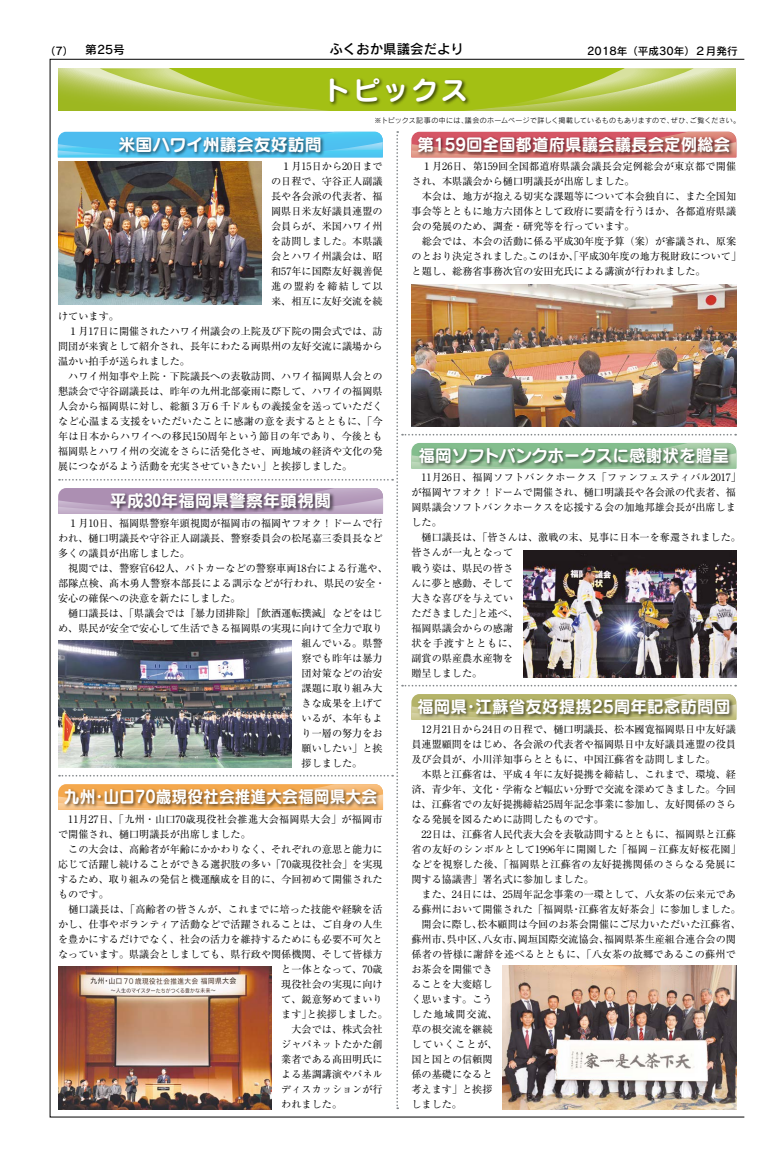
<style>
.page{position:relative;width:776px;height:1163px;background:#fff}
.page>*{position:absolute;margin:0;border:0;box-sizing:border-box;transform-origin:0 0}
.t1{font:26px "Seurat Pro B";letter-spacing:.13em;color:#fff}
.t2{font:17px "Seurat Pro B";color:#fff}
.t3{font:17px "Seurat Pro B";color:#fff;scale:.93 1}
.t4{font:13.5px "Rodin Pro DB";color:#000}
.t5{font:11.7px "Rodin Pro DB";color:#000}
.t6{font:10.6px "Rodin Pro DB";color:#000}
.t7{font:10.1px/15px "Ryumin Pr 6";color:#000}
.t8{font:10.1px "Ryumin Pr 6";letter-spacing:.025em;color:#000}
.t9{font:10.1px "Ryumin Pr 6";letter-spacing:.02em;color:#000}
.t10{font:7px "Rodin Pro M";letter-spacing:.025em;color:#000}
.s1{font-size:10.6px}
</style>
<div class="page">
<svg style="left:58px;top:68px;width:42px;height:43px;background:#b3c552"></svg>
<svg style="left:100px;top:68px;width:636px;height:43px;background:#afc63e"></svg>
<img style="left:323px;top:74px;width:155px;height:37px">
<img style="left:58px;top:131px;width:678px;height:977px">
<img style="left:107px;top:489px;width:230px;height:24px">
<img style="left:58px;top:640px;width:234px;height:127px">
<p class="t5" style="left:45px;top:42px;width:82px"><span class="s1">（7）</span> 第25号</p>
<h3 class="t4" style="left:329px;top:40px;width:136px">ふくおか県議会だより</h3>
<p class="t6" style="left:587px;top:44px;width:152px">2018年（平成30年）２月発行</p>
<p class="t1" style="left:322px;top:72px;width:146px">トピックス</p>
<p class="t2" style="left:119px;top:133px;width:205px">米国ハワイ州議会友好訪問</p>
<p class="t10" style="left:374px;top:115px;width:367px">※トピックス記事の中には、議会のホームページで詳しく掲載しているものもありますので、ぜひ、ご覧ください。</p>
<p class="t2" style="left:417px;top:133px;width:314px">第159回全国都道府県議会議長会定例総会</p>
<p class="t7" style="left:271px;top:158px;width:113px;text-align:justify">　１月15日から20日までの日程で、守谷正人副議長や各会派の代表者、福岡県日米友好議員連盟の会員らが、米国ハワイ州を訪問しました。本県議会とハワイ州議会は、昭和57年に国際友好親善促進の盟約を締結して以来、相互に友好交流を続</p>
<p class="t7" style="left:58px;top:308px;width:326px">けています。<br>　１月17日に開催されたハワイ州議会の上院及び下院の開会式では、訪問団が来賓として紹介され、長年にわたる両県州の友好交流に議場から温かい拍手が送られました。<br>　ハワイ州知事や上院・下院議長への表敬訪問、ハワイ福岡県人会との懇談会で守谷副議長は、昨年の九州北部豪雨に際して、ハワイの福岡県人会から福岡県に対し、総額３万６千ドルもの義援金を送っていただくなど心温まる支援をいただいたことに感謝の意を表するとともに、「今年は日本からハワイへの移民150周年という節目の年であり、今後とも福岡県とハワイ州の交流をさらに活発化させ、両地域の経済や文化の発展につながるよう活動を充実させていきたい」と挨拶しました。</p>
<p class="t2" style="left:110px;top:489px;width:223px">平成30年福岡県警察年頭視閲</p>
<p class="t7" style="left:58px;top:514px;width:326px">　１月10日、福岡県警察年頭視閲が福岡市の福岡ヤフオク！ドームで行</p>
<p class="t7" style="left:58px;top:529px;width:326px">われ、樋口明議長や守谷正人副議長、警察委員会の松尾嘉三委員長など</p>
<p class="t7" style="left:58px;top:544px;width:133px">多くの議員が出席しました。</p>
<p class="t7" style="left:58px;top:559px;width:331px">　視閲では、警察官642人、パトカーなどの警察車両18台による行進や、</p>
<p class="t7" style="left:58px;top:574px;width:328px">部隊点検、髙木勇人警察本部長による訓示などが行われ、県民の安全・</p>
<p class="t7" style="left:58px;top:589px;width:184px">安心の確保への決意を新たにしました。</p>
<p class="t7" style="left:58px;top:604px;width:326px">　樋口議長は、「県議会では『暴力団排除』『飲酒運転撲滅』などをはじ</p>
<p class="t7" style="left:58px;top:619px;width:326px">め、県民が安全で安心して生活できる福岡県の実現に向けて全力で取り</p>
<p class="t7" style="left:301px;top:634px;width:83px">組んでいる。県警</p>
<p class="t7" style="left:301px;top:649px;width:83px">察でも昨年は暴力</p>
<p class="t7" style="left:301px;top:664px;width:83px">団対策などの治安</p>
<p class="t7" style="left:301px;top:679px;width:83px">課題に取り組み大</p>
<p class="t7" style="left:301px;top:694px;width:83px">きな成果を上げて</p>
<p class="t7" style="left:301px;top:709px;width:83px">いるが、本年もよ</p>
<p class="t7" style="left:301px;top:724px;width:83px">り一層の努力をお</p>
<p class="t7" style="left:301px;top:739px;width:83px">願いしたい」と挨</p>
<p class="t7" style="left:301px;top:754px;width:62px">拶しました。</p>
<p class="t3" style="left:64px;top:785px;width:338px">九州・山口70歳現役社会推進大会福岡県大会</p>
<p class="t8" style="left:58px;top:810px;width:326px">　11月27日、「九州・山口70歳現役社会推進大会福岡県大会」が福岡市</p>
<p class="t7" style="left:58px;top:825px;width:194px">で開催され、樋口明議長が出席しました。</p>
<p class="t7" style="left:58px;top:840px;width:326px">　この大会は、高齢者が年齢にかかわりなく、それぞれの意思と能力に</p>
<p class="t7" style="left:58px;top:855px;width:326px">応じて活躍し続けることができる選択肢の多い「70歳現役社会」を実現</p>
<p class="t7" style="left:58px;top:870px;width:326px">するため、取り組みの発信と機運醸成を目的に、今回初めて開催された</p>
<p class="t7" style="left:58px;top:885px;width:52px">ものです。</p>
<p class="t9" style="left:58px;top:900px;width:326px">　樋口議長は、「高齢者の皆さんが、これまでに培った技能や経験を活</p>
<p class="t7" style="left:58px;top:915px;width:326px">かし、仕事やボランティア活動などで活躍されることは、ご自身の人生</p>
<p class="t7" style="left:58px;top:930px;width:326px">を豊かにするだけでなく、社会の活力を維持するためにも必要不可欠と</p>
<p class="t7" style="left:58px;top:945px;width:326px">なっています。県議会としましても、県行政や関係機関、そして皆様方</p>
<p class="t7" style="left:281px;top:960px;width:103px">と一体となって、70歳</p>
<p class="t7" style="left:281px;top:975px;width:103px">現役社会の実現に向け</p>
<p class="t7" style="left:281px;top:990px;width:103px">て、鋭意努めてまいり</p>
<p class="t7" style="left:281px;top:1005px;width:108px">ます」と挨拶しました。</p>
<p class="t7" style="left:281px;top:1020px;width:103px">　大会では、株式会社</p>
<p class="t7" style="left:281px;top:1035px;width:103px">ジャパネットたかた創</p>
<p class="t7" style="left:281px;top:1050px;width:103px">業者である髙田明氏に</p>
<p class="t7" style="left:281px;top:1065px;width:103px">よる基調講演やパネル</p>
<p class="t7" style="left:281px;top:1080px;width:103px">ディスカッションが行</p>
<p class="t7" style="left:281px;top:1095px;width:62px">われました。</p>
<p class="t7" style="left:411px;top:158px;width:331px">　１月26日、第159回全国都道府県議会議長会定例総会が東京都で開催され、本県議会から樋口明議長が出席しました。<br>　本会は、地方が抱える切実な課題等について本会独自に、また全国知事会等とともに地方六団体として政府に要請を行うほか、各都道府県議会の発展のため、調査・研究等を行っています。<br>　総会では、本会の活動に係る平成30年度予算（案）が審議され、原案のとおり決定されました。このほか、「平成30年度の地方税財政について」と題し、総務省事務次官の安田充氏による講演が行われました。</p>
<p class="t2" style="left:418px;top:444px;width:312px">福岡ソフトバンクホークスに感謝状を贈呈</p>
<p class="t7" style="left:411px;top:469px;width:331px">　11月26日、福岡ソフトバンクホークス「ファンフェスティバル2017」が福岡ヤフオク！ドームで開催され、樋口明議長や各会派の代表者、福岡県議会ソフトバンクホークスを応援する会の加地邦雄会長が出席しました。<br>　樋口議長は、「皆さんは、激戦の末、見事に日本一を奪還されました。皆さんが一丸となって<br>戦う姿は、県民の皆さ<br>んに夢と感動、そして<br>大きな喜びを与えてい<br>ただきました」と述べ、<br>福岡県議会からの感謝<br>状を手渡すとともに、<br>副賞の県産農水産物を<br>贈呈しました。</p>
<p class="t2" style="left:417px;top:695px;width:315px">福岡県・江蘇省友好提携25周年記念訪問団</p>
<p class="t7" style="left:411px;top:720px;width:331px">　12月21日から24日の日程で、樋口明議長、松本國寛福岡県日中友好議員連盟顧問をはじめ、各会派の代表者や福岡県日中友好議員連盟の役員及び会員が、小川洋知事らとともに、中国江蘇省を訪問しました。<br>　本県と江蘇省は、平成４年に友好提携を締結し、これまで、環境、経済、青少年、文化・学術など幅広い分野で交流を深めてきました。今回は、江蘇省での友好提携締結25周年記念事業に参加し、友好関係のさらなる発展を図るために訪問したものです。<br>　22日は、江蘇省人民代表大会を表敬訪問するとともに、福岡県と江蘇省の友好のシンボルとして1996年に開園した「福岡−江蘇友好桜花園」などを視察した後、「福岡県と江蘇省の友好提携関係のさらなる発展に関する協議書」署名式に参加しました。<br>　また、24日には、25周年記念事業の一環として、八女茶の伝来元である蘇州において開催された「福岡県・江蘇省友好茶会」に参加しました。　開会に際し、松本顧問は今回のお茶会開催にご尽力いただいた江蘇省、蘇州市、呉中区、八女市、岡垣国際交流協会、福岡県茶生産組合連合会の関係者の皆様に謝辞を述べるとともに、「八女茶の故郷であるこの蘇州でお茶会を開催でき<br>ることを大変嬉し<br>く思います。こう<br>した地域間交流、<br>草の根交流を継続<br>していくことが、<br>国と国との信頼関<br>係の基礎になると<br>考えます」と挨拶<br>しました。</p>
</div>
